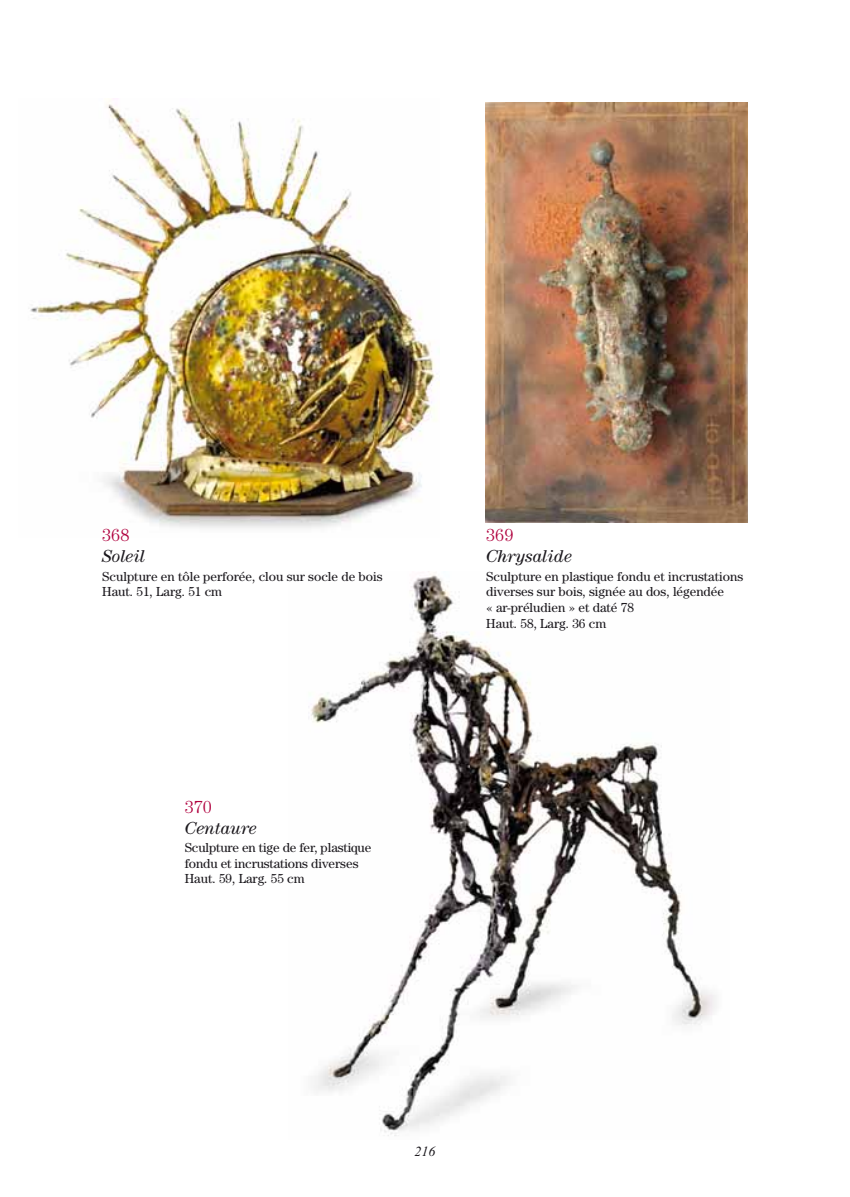
<style>
.page{position:relative;width:850px;height:1197px;background:#fff}
.page>*{position:absolute;margin:0;border:0;box-sizing:border-box;transform-origin:0 0}
.t1{font:italic 17.5px "Century";color:#1a171c}
.t2{font:300 17.5px "Century";color:#b0003e}
.t3{font:italic 14px "Times New Roman";color:#1a171c}
.t4{font:13.12px/15.8px "Century";color:#1a171c}
</style>
<div class="page">
<img style="left:308px;top:575px;width:408px;height:561px">
<img style="left:485px;top:102px;width:262px;height:420px">
<img style="left:30px;top:100px;width:409px;height:428px">
<h1 class="t2" style="left:102px;top:528px;width:29px">368</h1>
<h1 class="t1" style="left:102px;top:549px;width:44px">Soleil</h1>
<p class="t4" style="left:102px;top:569px;width:282px">Sculpture en tôle perforée, clou sur socle de bois<br>Haut. 51, Larg. 51 cm</p>
<h1 class="t2" style="left:185px;top:800px;width:29px">370</h1>
<h1 class="t1" style="left:185px;top:821px;width:73px">Centaure</h1>
<p class="t4" style="left:185px;top:840px;width:188px">Sculpture en tige de fer, plastique fondu et incrustations diverses<br>Haut. 59, Larg. 55 cm</p>
<h1 class="t2" style="left:486px;top:528px;width:29px">369</h1>
<h1 class="t1" style="left:486px;top:549px;width:87px">Chrysalide</h1>
<p class="t4" style="left:486px;top:569px;width:258px">Sculpture en plastique fondu et incrustations diverses sur bois, signée au dos, légendée<br>« ar-préludien » et daté 78<br>Haut. 58, Larg. 36 cm</p>
<p class="t3" style="left:414px;top:1146px;width:22px">216</p>
</div>
